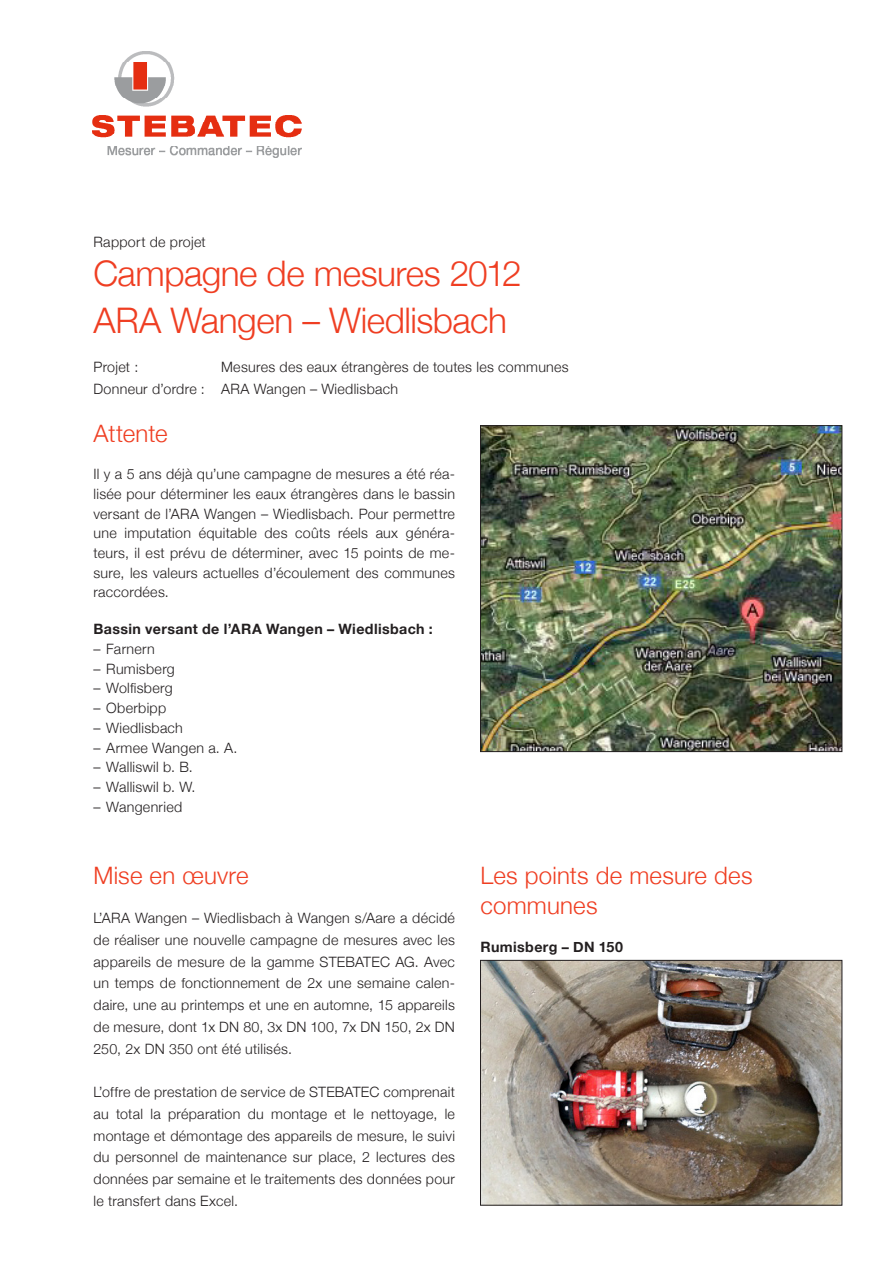
<style>
.page{position:relative;width:893px;height:1263px;background:#fff}
.page>*{position:absolute;margin:0;border:0;box-sizing:border-box;transform-origin:0 0}
.t1{font:300 35.25px/46.8px "Helvetica Neue";letter-spacing:-.015em;color:#ef3e22}
.t2{font:300 24px/30px "Helvetica Neue";letter-spacing:.01em;color:#ef3e22}
.t3{font:300 14.25px/21.8px "Helvetica Neue";letter-spacing:.02em;color:#231f20;text-align:justify}
.t4{font:700 14.25px "Helvetica Neue";letter-spacing:.025em;color:#231f20}
</style>
<div class="page">
<img style="left:92px;top:51px;width:210px;height:107px">
<img style="left:482px;top:962px;width:358px;height:241px">
<div style="left:480px;top:960px;width:362px;height:245px;border:1px solid #231f20"></div>
<img style="left:482px;top:427px;width:358px;height:323px">
<div style="left:480px;top:425px;width:362px;height:327px;border:1px solid #231f20"></div>
<p class="t3" style="left:94px;top:231px;width:114px">Rapport de projet</p>
<p class="t1" style="left:94px;top:250px;width:430px">Campagne de mesures 2012<br>ARA Wangen – Wiedlisbach</p>
<p class="t3" style="left:94px;top:356px;width:46px">Projet :</p>
<p class="t3" style="left:94px;top:356px;width:477px;text-indent:128px">Mesures des eaux étrangères de toutes les communes<br>Donneur d’ordre : ARA Wangen – Wiedlisbach</p>
<p class="t2" style="left:94px;top:418px;width:76px">Attente</p>
<p class="t3" style="left:94px;top:464px;width:363px;line-height:19.6px">Il y a 5 ans déjà qu’une campagne de mesures a été réa&shy;lisée pour déterminer les eaux étrangères dans le bassin versant de l’ARA Wangen – Wiedlisbach. Pour permettre une imputation équitable des coûts réels aux généra&shy;teurs, il est prévu de déterminer, avec 15 points de me&shy;sure, les valeurs actuelles d’écoulement des communes raccordées.</p>
<p class="t4" style="left:94px;top:620px;width:341px">Bassin versant de l’ARA Wangen – Wiedlisbach :</p>
<p class="t3" style="left:94px;top:638px;width:63px">– Farnern</p>
<p class="t3" style="left:94px;top:657px;width:83px">– Rumisberg</p>
<p class="t3" style="left:94px;top:677px;width:81px">– Wolfisberg</p>
<p class="t3" style="left:94px;top:697px;width:74px">– Oberbipp</p>
<p class="t3" style="left:94px;top:717px;width:91px">– Wiedlisbach</p>
<p class="t3" style="left:94px;top:736px;width:145px">– Armee Wangen a. A.</p>
<p class="t3" style="left:94px;top:756px;width:101px">– Walliswil b. B.</p>
<p class="t3" style="left:94px;top:776px;width:104px">– Walliswil b. W.</p>
<p class="t3" style="left:94px;top:795px;width:90px">– Wangenried</p>
<p class="t2" style="left:94px;top:860px;width:157px">Mise en œuvre</p>
<p class="t3" style="left:94px;top:907px;width:363px">L’ARA Wangen – Wiedlisbach à Wangen s/Aare a décidé de réaliser une nouvelle campagne de mesures avec les appareils de mesure de la gamme STEBATEC AG. Avec un temps de fonctionnement de 2x une semaine calen&shy;daire, une au printemps et une en automne, 15 appareils de mesure, dont 1x DN 80, 3x DN 100, 7x DN 150, 2x DN 250, 2x DN 350 ont été utilisés.</p>
<p class="t3" style="left:94px;top:1081px;width:363px">L’offre de prestation de service de STEBATEC comprenait</p>
<p class="t3" style="left:94px;top:1102px;width:363px">au total la préparation du montage et le nettoyage, le montage et démontage des appareils de mesure, le suivi du personnel de maintenance sur place, 2 lectures des données par semaine et le traitements des données pour le transfert dans Excel.</p>
<p class="t2" style="left:480px;top:860px;width:274px">Les points de mesure des communes</p>
<p class="t4" style="left:480px;top:938px;width:144px">Rumisberg – DN 150</p>
</div>
